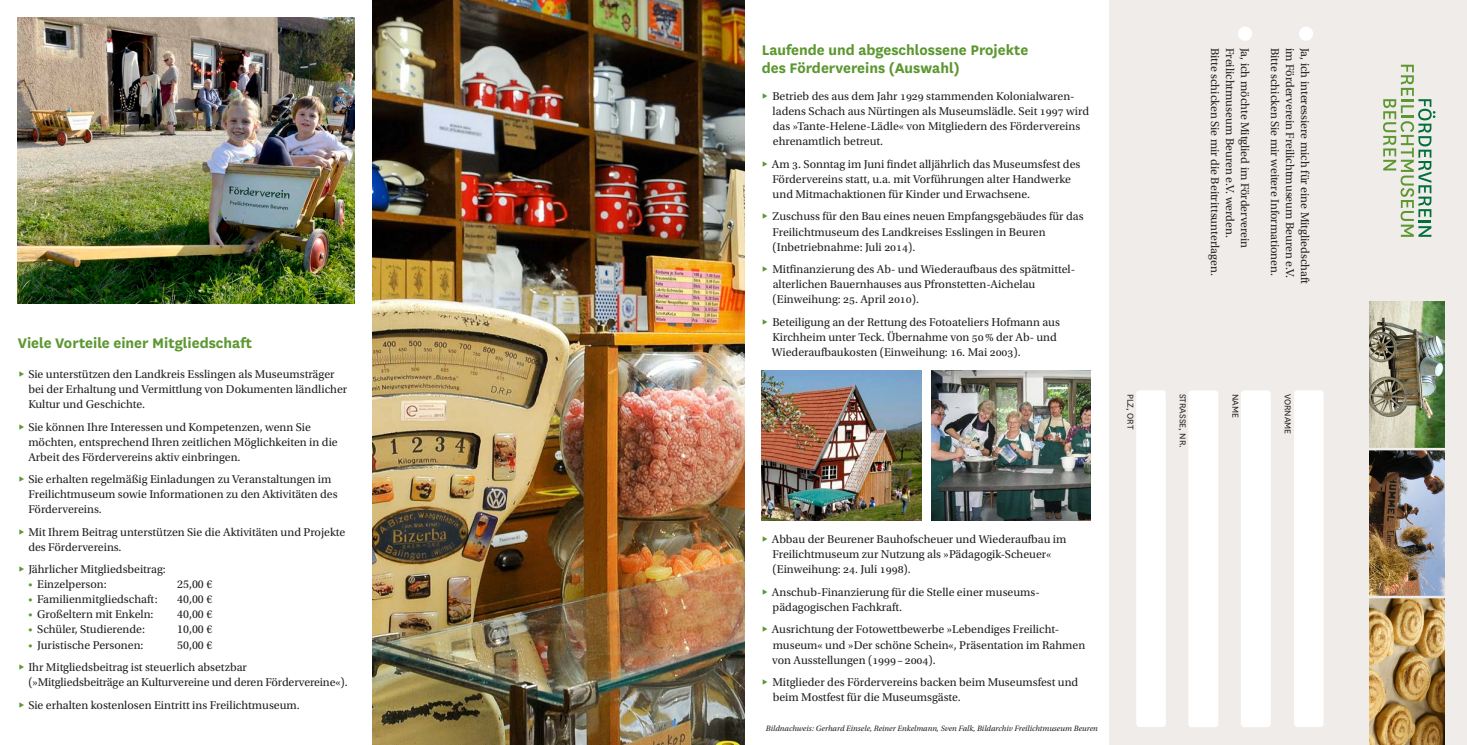
<style>
.page{position:relative;width:1467px;height:745px;background:#fff}
.page>*{position:absolute;margin:0;border:0;box-sizing:border-box;transform-origin:0 0}
.t1{font:700 16.25px/17.5px "National";color:#5c9731}
.t2{font:11.88px/15px "Utopia Std";color:#231f20}
.t3{font:10px "National";color:#231f20}
.bildlegende{font:italic 8.12px "Utopia Std";color:#231f20}
.s1{color:#5c9731}
.s2{font-family:"Myriad Pro";font-weight:700;color:#5c9731}
</style>
<div class="page">
<div style="left:1109px;top:0;width:358px;height:744px;background:#f0ece9"></div>
<div style="left:1294px;top:390px;width:30px;height:336px;background:#fff;border-radius:4px"></div>
<div style="left:1136px;top:390px;width:30px;height:336px;background:#fff;border-radius:4px"></div>
<div style="left:1241px;top:390px;width:30px;height:336px;background:#fff;border-radius:4px"></div>
<div style="left:1188px;top:390px;width:30px;height:336px;background:#fff;border-radius:4px"></div>
<svg style="left:1383px;top:65px;width:52px;height:172px"></svg>
<img style="left:1369px;top:301px;width:75px;height:443px">
<hr style="left:1352px;top:595px;width:115px;height:3px;background:#f0ece9">
<hr style="left:1352px;top:447px;width:115px;height:3px;background:#f0ece9">
<div style="left:1299px;top:27px;width:14px;height:14px;background:#fff;border-radius:50%"></div>
<div style="left:1238px;top:27px;width:14px;height:14px;background:#fff;border-radius:50%"></div>
<img style="left:18px;top:18px;width:336px;height:285px">
<img style="left:372px;top:0;width:372px;height:744px">
<img style="left:762px;top:370px;width:159px;height:150px">
<img style="left:931px;top:370px;width:160px;height:150px">
<p class="t1" style="left:18px;top:333px;width:236px">Viele Vorteile einer Mitgliedschaft</p>
<p class="t2" style="left:28px;top:367px;width:320px;text-indent:-11px"><span class="s1">◆</span> Sie unterstützen den Landkreis Esslingen als Museumsträger bei der Erhaltung und Vermittlung von Dokumenten ländlicher<br>Kultur und Geschichte.</p>
<p class="t2" style="left:28px;top:419px;width:311px;text-indent:-11px"><span class="s1">◆</span> Sie können Ihre Interessen und Kompetenzen, wenn Sie möchten, entsprechend Ihren zeitlichen Möglichkeiten in die<br>Arbeit des Fördervereins aktiv einbringen.</p>
<p class="t2" style="left:28px;top:472px;width:311px;text-indent:-11px"><span class="s1">◆</span> Sie erhalten regelmäßig Einladungen zu Veranstaltungen im<br>Freilichtmuseum sowie Informationen zu den Aktivitäten des<br>Fördervereins.</p>
<p class="t2" style="left:28px;top:524px;width:318px;text-indent:-11px"><span class="s1">◆</span> Mit Ihrem Beitrag unterstützen Sie die Aktivitäten und Projekte des Fördervereins.</p>
<p class="t2" style="left:18px;top:562px;width:150px"><span class="s1">◆</span> Jährlicher Mitgliedsbeitrag:</p>
<p class="t2" style="left:28px;top:577px;width:80px"><span class="s2">•</span> Einzelperson:</p>
<p class="t2" style="left:177px;top:577px;width:37px">25,00 €</p>
<p class="t2" style="left:28px;top:592px;width:131px"><span class="s2">•</span> Familienmitgliedschaft:</p>
<p class="t2" style="left:177px;top:592px;width:37px">40,00 €</p>
<p class="t2" style="left:28px;top:607px;width:127px"><span class="s2">•</span> Großeltern mit Enkeln:</p>
<p class="t2" style="left:177px;top:607px;width:37px">40,00 €</p>
<p class="t2" style="left:28px;top:622px;width:118px"><span class="s2">•</span> Schüler, Studierende:</p>
<p class="t2" style="left:177px;top:622px;width:37px">10,00 €</p>
<p class="t2" style="left:28px;top:637px;width:117px"><span class="s2">•</span> Juristische Personen:</p>
<p class="t2" style="left:177px;top:637px;width:37px">50,00 €</p>
<p class="t2" style="left:28px;top:659px;width:321px;text-indent:-11px"><span class="s1">◆</span> Ihr Mitgliedsbeitrag ist steuerlich absetzbar<br>(»Mitgliedsbeiträge an Kulturvereine und deren Fördervereine«).</p>
<p class="t2" style="left:18px;top:697px;width:283px"><span class="s1">◆</span> Sie erhalten kostenlosen Eintritt ins Freilichtmuseum.</p>
<p class="t1" style="left:762px;top:40px;width:268px">Laufende und abgeschlossene Projekte des Fördervereins (Auswahl)</p>
<p class="t2" style="left:773px;top:89px;width:318px;text-indent:-11px"><span class="s1">◆</span> Betrieb des aus dem Jahr 1929 stammenden Kolonialwaren&shy;ladens Schach aus Nürtingen als Museumslädle. Seit 1997 wird das »Tante-Helene-Lädle« von Mitgliedern des Fördervereins ehrenamtlich betreut.</p>
<p class="t2" style="left:772px;top:157px;width:310px;text-indent:-11px"><span class="s1">◆</span> Am 3. Sonntag im Juni findet alljährlich das Museumsfest des<br>Fördervereins statt, u.a. mit Vorführungen alter Handwerke und Mitmachaktionen für Kinder und Erwachsene.</p>
<p class="t2" style="left:772px;top:209px;width:313px;text-indent:-11px"><span class="s1">◆</span> Zuschuss für den Bau eines neuen Empfangsgebäudes für das<br>Freilichtmuseum des Landkreises Esslingen in Beuren (Inbetriebnahme: Juli 2014).</p>
<p class="t2" style="left:773px;top:262px;width:304px;text-indent:-11px"><span class="s1">◆</span> Mitfinanzierung des Ab- und Wiederaufbaus des spätmittel&shy;alterlichen Bauernhauses aus Pfronstetten-Aichelau (Einweihung: 25. April 2010).</p>
<p class="t2" style="left:772px;top:314px;width:290px;text-indent:-11px"><span class="s1">◆</span> Beteiligung an der Rettung des Fotoateliers Hofmann aus<br>Kirchheim unter Teck. Übernahme von 50% der Ab- und<br>Wiederaufbaukosten (Einweihung: 16. Mai 2003).</p>
<p class="t2" style="left:1222px;top:48px;width:229px;rotate:90deg">Bitte schicken Sie mir die Beitrittsunterlagen.</p>
<p class="t2" style="left:1237px;top:48px;width:191px;rotate:90deg">Freilichtmuseum Beuren e.V. werden.</p>
<p class="t2" style="left:1252px;top:48px;width:202px;rotate:90deg">Ja, ich möchte Mitglied im Förderverein</p>
<p class="t2" style="left:1282px;top:48px;width:229px;rotate:90deg">Bitte schicken Sie mir weitere Informationen.</p>
<p class="t2" style="left:1297px;top:48px;width:232px;rotate:90deg">im Förderverein Freilichtmuseum Beuren e.V.</p>
<p class="t2" style="left:1312px;top:48px;width:237px;rotate:90deg">Ja, ich interessiere mich für eine Mitgliedschaft</p>
<p class="t3" style="left:1137px;top:393px;width:37px;rotate:90deg">PLZ, ORT</p>
<p class="t3" style="left:1189px;top:393px;width:56px;rotate:90deg">STRASSE, NR.</p>
<p class="t3" style="left:1242px;top:393px;width:25px;rotate:90deg">NAME</p>
<p class="t3" style="left:1294px;top:393px;width:42px;rotate:90deg">VORNAME</p>
<p class="t2" style="left:772px;top:532px;width:296px;text-indent:-11px"><span class="s1">◆</span> Abbau der Beurener Bauhofscheuer und Wiederaufbau im<br>Freilichtmuseum zur Nutzung als »Pädagogik-Scheuer« (Einweihung: 24. Juli 1998).</p>
<p class="t2" style="left:773px;top:584px;width:269px;text-indent:-11px"><span class="s1">◆</span> Anschub-Finanzierung für die Stelle einer museums&shy;pädagogischen Fachkraft.</p>
<p class="t2" style="left:772px;top:622px;width:315px;text-indent:-11px"><span class="s1">◆</span> Ausrichtung der Fotowettbewerbe »Lebendiges Freilicht&shy;museum« und »Der schöne Schein«, Präsentation im Rahmen von Ausstellungen (1999 – 2004).</p>
<p class="t2" style="left:773px;top:674px;width:307px;text-indent:-11px"><span class="s1">◆</span> Mitglieder des Fördervereins backen beim Museumsfest und beim Mostfest für die Museumsgäste.</p>
<p class="bildlegende" style="left:766px;top:723px;width:333px">Bildnachweis: Gerhard Einsele, Reiner Enkelmann, Sven Falk, Bildarchiv Freilichtmuseum Beuren</p>
</div>
